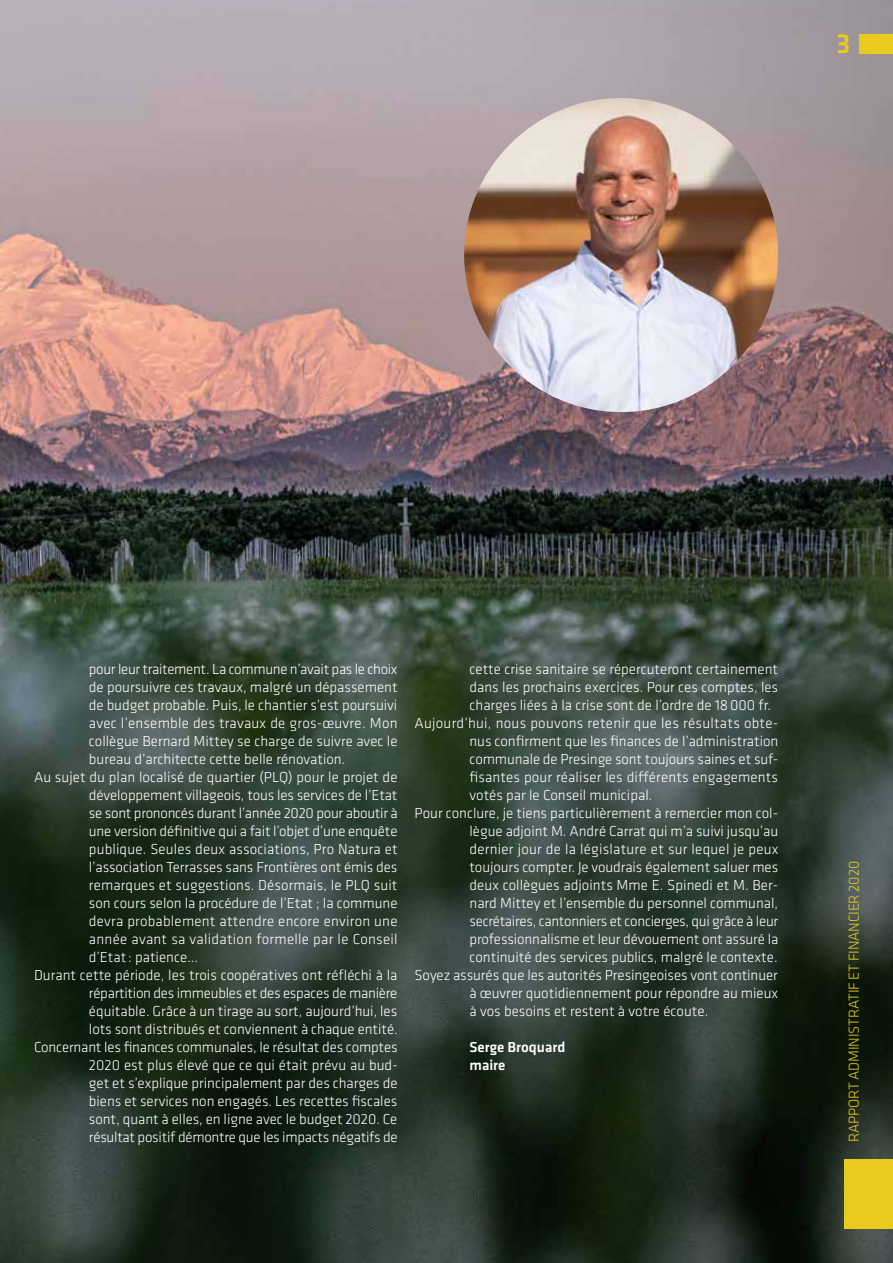
<style>
.page{position:relative;width:893px;height:1263px;background:#fff}
.page>*{position:absolute;margin:0;border:0;box-sizing:border-box;transform-origin:0 0}
.t1{font:500 28.5px "Klavika";color:#e9cb1e}
.t2{font:300 15px "Klavika";color:#fff}
.t3{font:300 15px "Klavika";letter-spacing:-.02em;color:#fff}
.t4{font:300 15px "Klavika";letter-spacing:.02em;color:#fff}
.t5{font:300 15px "Klavika";letter-spacing:-.01em;color:#e9cb1e}
.t6{font:500 15px/18px "Klavika";color:#fff}
</style>
<div class="page">
<img style="left:0;top:0;width:893px;height:1263px">
<div style="left:844px;top:1159px;width:49px;height:70px;background:#e9cb1e"></div>
<div style="left:859px;top:34px;width:34px;height:19px;background:#e9cb1e"></div>
<img style="left:464px;top:98px;width:314px;height:314px;border-radius:157px">
<h1 class="t1" style="left:836px;top:24px;width:16px">3</h1>
<p class="t3" style="left:89px;top:660px;width:310px">pour leur traitement. La commune n’avait pas le choix</p>
<p class="t2" style="left:89px;top:678px;width:310px">de poursuivre ces travaux, malgré un dépassement</p>
<p class="t2" style="left:89px;top:696px;width:310px">de budget probable. Puis, le chantier s’est poursuivi</p>
<p class="t2" style="left:89px;top:714px;width:310px">avec l’ensemble des travaux de gros-œuvre. Mon</p>
<p class="t2" style="left:89px;top:732px;width:310px">collègue Bernard Mittey se charge de suivre avec le</p>
<p class="t2" style="left:89px;top:750px;width:258px">bureau d’architecte cette belle rénovation.</p>
<p class="t2" style="left:34px;top:768px;width:365px">Au sujet du plan localisé de quartier (PLQ) pour le projet de</p>
<p class="t2" style="left:89px;top:786px;width:310px">développement villageois, tous les services de l’Etat</p>
<p class="t2" style="left:89px;top:804px;width:310px">se sont prononcés durant l’année 2020 pour aboutir à</p>
<p class="t2" style="left:89px;top:822px;width:310px">une version définitive qui a fait l’objet d’une enquête</p>
<p class="t2" style="left:89px;top:840px;width:310px">publique. Seules deux associations, Pro Natura et</p>
<p class="t2" style="left:89px;top:858px;width:310px">l’association Terrasses sans Frontières ont émis des</p>
<p class="t2" style="left:89px;top:876px;width:310px">remarques et suggestions. Désormais, le PLQ suit</p>
<p class="t2" style="left:89px;top:894px;width:310px">son cours selon la procédure de l’Etat ; la commune</p>
<p class="t2" style="left:89px;top:912px;width:310px">devra probablement attendre encore environ une</p>
<p class="t4" style="left:89px;top:930px;width:310px">année avant sa validation formelle par le Conseil</p>
<p class="t2" style="left:89px;top:948px;width:110px">d’Etat: patience…</p>
<p class="t2" style="left:34px;top:966px;width:365px">Durant cette période, les trois coopératives ont réfléchi à la</p>
<p class="t3" style="left:89px;top:984px;width:310px">répartition des immeubles et des espaces de manière</p>
<p class="t2" style="left:89px;top:1002px;width:310px">équitable. Grâce à un tirage au sort, aujourd’hui, les</p>
<p class="t2" style="left:89px;top:1020px;width:310px">lots sont distribués et conviennent à chaque entité.</p>
<p class="t2" style="left:34px;top:1038px;width:365px">Concernant les finances communales, le résultat des comptes</p>
<p class="t2" style="left:89px;top:1056px;width:310px">2020 est plus élevé que ce qui était prévu au bud-</p>
<p class="t2" style="left:89px;top:1074px;width:310px">get et s’explique principalement par des charges de</p>
<p class="t2" style="left:89px;top:1092px;width:310px">biens et services non engagés. Les recettes fiscales</p>
<p class="t2" style="left:89px;top:1110px;width:310px">sont, quant à elles, en ligne avec le budget 2020. Ce</p>
<p class="t2" style="left:89px;top:1128px;width:310px">résultat positif démontre que les impacts négatifs de</p>
<p class="t2" style="left:469px;top:660px;width:310px">cette crise sanitaire se répercuteront certainement</p>
<p class="t2" style="left:469px;top:678px;width:310px">dans les prochains exercices. Pour ces comptes, les</p>
<p class="t2" style="left:469px;top:696px;width:303px">charges liées à la crise sont de l’ordre de 18000 fr.</p>
<p class="t4" style="left:415px;top:714px;width:365px">Aujourd’hui, nous pouvons retenir que les résultats obte-</p>
<p class="t2" style="left:469px;top:732px;width:310px">nus confirment que les finances de l’administration</p>
<p class="t2" style="left:469px;top:750px;width:310px">communale de Presinge sont toujours saines et suf-</p>
<p class="t2" style="left:469px;top:768px;width:310px">fisantes pour réaliser les différents engagements</p>
<p class="t2" style="left:469px;top:786px;width:184px">votés par le Conseil municipal.</p>
<p class="t2" style="left:415px;top:804px;width:365px">Pour conclure, je tiens particulièrement à remercier mon col-</p>
<p class="t2" style="left:469px;top:822px;width:310px">lègue adjoint M. André Carrat qui m’a suivi jusqu’au</p>
<p class="t2" style="left:469px;top:840px;width:310px">dernier jour de la législature et sur lequel je peux</p>
<p class="t2" style="left:469px;top:858px;width:310px">toujours compter. Je voudrais également saluer mes</p>
<p class="t2" style="left:469px;top:876px;width:310px">deux collègues adjoints Mme E. Spinedi et M. Ber-</p>
<p class="t2" style="left:469px;top:894px;width:310px">nard Mittey et l’ensemble du personnel communal,</p>
<p class="t3" style="left:469px;top:912px;width:310px">secrétaires, cantonniers et concierges, qui grâce à leur</p>
<p class="t2" style="left:469px;top:930px;width:310px">professionnalisme et leur dévouement ont assuré la</p>
<p class="t2" style="left:469px;top:948px;width:310px">continuité des services publics, malgré le contexte.</p>
<p class="t2" style="left:415px;top:966px;width:365px">Soyez assurés que les autorités Presingeoises vont continuer</p>
<p class="t2" style="left:469px;top:984px;width:310px">à œuvrer quotidiennement pour répondre au mieux</p>
<p class="t2" style="left:469px;top:1002px;width:240px">à vos besoins et restent à votre écoute.</p>
<p class="t6" style="left:469px;top:1038px;width:97px">Serge Broquard maire</p>
<p class="t5" style="left:845px;top:1142px;width:283px;rotate:-90deg">RAPPORT ADMINISTRATIF ET FINANCIER 2020</p>
</div>
